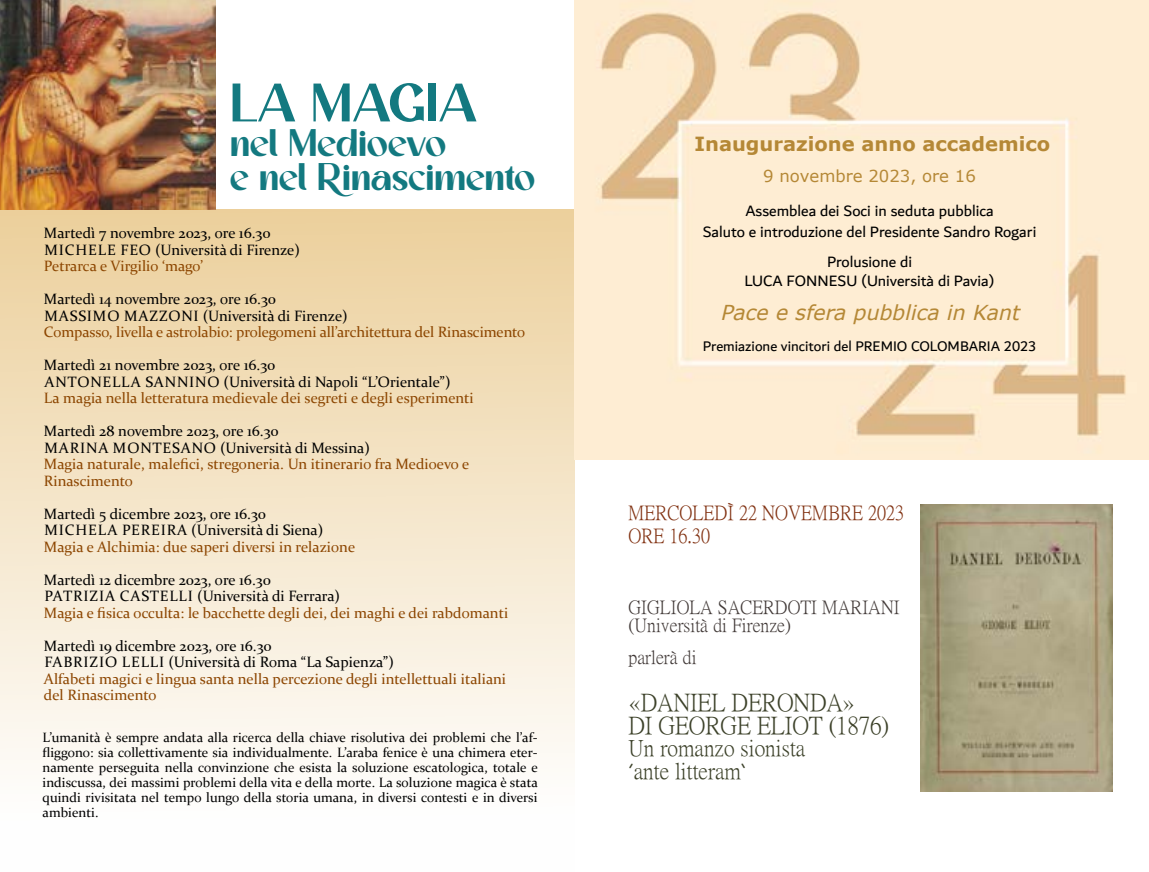
<style>
.page{position:relative;width:1149px;height:872px;background:#fff}
.page>*{position:absolute;margin:0;border:0;box-sizing:border-box;transform-origin:0 0}
.t1{font:55.8px "Bestigia";color:#137980}
.t2{font:39.6px/34.2px "Bestigia";letter-spacing:-.01em;color:#137980}
.t3{font:24.6px/22.6px "P Ming Li U Ext B";letter-spacing:-.01em;color:#3c4129}
.t4{font:22.65px/22.6px "P Ming Li U Ext B";color:#3c4129}
.t5{font:italic 20.55px "Verdana";color:#b58836}
.t6{font:20.25px/22.5px "P Ming Li U Ext B";color:#813111;scale:.95 1}
.t7{font:700 19.5px "Verdana";color:#b58836}
.t8{font:18.75px/18.1px "P Ming Li U Ext B";color:#413937}
.t9{font:16.5px "Verdana";color:#b58836}
.t10{font:16.2px/20.7px "Dubai";color:#000;text-align:center}
.t11{font:15px/16.5px "Constantia";color:#000}
.t12{font:15px/16.5px "Constantia";color:#8c4500}
.t13{font:15px "Dubai";color:#000}
.t14{font:13.5px/15px "Constantia";color:#000;text-align:justify}
.s1{font-family:"Antipasto Pro"}
</style>
<div class="page">
<div style="left:0;top:210px;width:574px;height:662px;background:linear-gradient(to bottom,#ecd09c,#fff)"></div>
<img style="left:0;top:0;width:216px;height:209px">
<img style="left:574px;top:0;width:574px;height:459px">
<img style="left:920px;top:505px;width:192px;height:286px">
<h1 class="t1" style="left:230px;top:71px;width:249px">LA MAGIA</h1>
<h2 class="t2" style="left:230px;top:125px;width:307px">nel Medioevo<br>e nel Rinascimento</h2>
<p class="t11" style="left:44px;top:224px;width:257px">Martedì 7 novembre 2023, ore 16.30<br>MICHELE FEO (Università di Firenze)</p>
<p class="t12" style="left:44px;top:257px;width:161px">Petrarca e Virgilio ‘mago’</p>
<p class="t11" style="left:44px;top:290px;width:305px">Martedì 14 novembre 2023, ore 16.30<br>MASSIMO MAZZONI (Università di Firenze)</p>
<p class="t12" style="left:44px;top:323px;width:482px">Compasso, livella e astrolabio: prolegomeni all’architettura del Rinascimento</p>
<p class="t11" style="left:44px;top:356px;width:408px">Martedì 21 novembre 2023, ore 16.30<br>ANTONELLA SANNINO (Università di Napoli “L’Orientale”)</p>
<p class="t12" style="left:44px;top:389px;width:431px">La magia nella letteratura medievale dei segreti e degli esperimenti</p>
<p class="t11" style="left:44px;top:422px;width:327px">Martedì 28 novembre 2023, ore 16.30<br>MARINA MONTESANO (Università di Messina)</p>
<p class="t12" style="left:44px;top:455px;width:427px">Magia naturale, malefici, stregoneria. Un itinerario fra Medioevo e<br>Rinascimento</p>
<p class="t11" style="left:44px;top:505px;width:281px">Martedì 5 dicembre 2023, ore 16.30<br>MICHELA PEREIRA (Università di Siena)</p>
<p class="t12" style="left:44px;top:538px;width:313px">Magia e Alchimia: due saperi diversi in relazione</p>
<p class="t11" style="left:44px;top:571px;width:297px">Martedì 12 dicembre 2023, ore 16.30<br>PATRIZIA CASTELLI (Università di Ferrara)</p>
<p class="t12" style="left:44px;top:604px;width:465px">Magia e fisica occulta: le bacchette degli dei, dei maghi e dei rabdomanti</p>
<p class="t11" style="left:44px;top:637px;width:351px">Martedì 19 dicembre 2023, ore 16.30<br>FABRIZIO LELLI (Università di Roma “La Sapienza”)</p>
<p class="t12" style="left:44px;top:670px;width:463px">Alfabeti magici e lingua santa nella percezione degli intellettuali italiani del Rinascimento</p>
<p class="t14" style="left:43px;top:729px;width:496px">L’umanità è sempre andata alla ricerca della chiave risolutiva dei problemi che l’af&shy;fliggono: sia collettivamente sia individualmente. L’araba fenice è una chimera eter&shy;namente perseguita nella convinzione che esista la soluzione escatologica, totale e indiscussa, dei massimi problemi della vita e della morte. La soluzione magica è stata quindi rivisitata nel tempo lungo della storia umana, in diversi contesti e in diversi ambienti.</p>
<h3 class="t7" style="left:694px;top:131px;width:357px">Inaugurazione anno accademico</h3>
<p class="t9" style="left:763px;top:165px;width:214px">9 novembre 2023, ore 16</p>
<p class="t10" style="left:702px;top:200px;width:335px">Assemblea dei Soci in seduta pubblica<br>Saluto e introduzione del Presidente Sandro Rogari</p>
<p class="t10" style="left:744px;top:253px;width:251px;line-height:18.3px">Prolusione di<br>LUCA FONNESU (Università di Pavia)</p>
<h3 class="t5" style="left:720px;top:298px;width:306px">Pace e sfera pubblica in Kant</h3>
<p class="t13" style="left:702px;top:337px;width:335px">Premiazione vincitori del PREMIO COLOMBARIA 2023</p>
<h3 class="t6" style="left:628px;top:502px;width:292px">MERCOLEDÌ 22 NOVEMBRE 2023<br>ORE 16.30</h3>
<p class="t8" style="left:628px;top:598px;width:272px">GIGLIOLA SACERDOTI MARIANI (Università di Firenze)</p>
<p class="t8" style="left:628px;top:648px;width:70px">parlerà di</p>
<h3 class="t3" style="left:628px;top:691px;width:262px">«DANIEL DERONDA»<br>DI GEORGE ELIOT (1876)</h3>
<h3 class="t4" style="left:628px;top:737px;width:178px">Un romanzo sionista <span class="s1">‘</span>ante litteram<span class="s1">’</span></h3>
</div>
